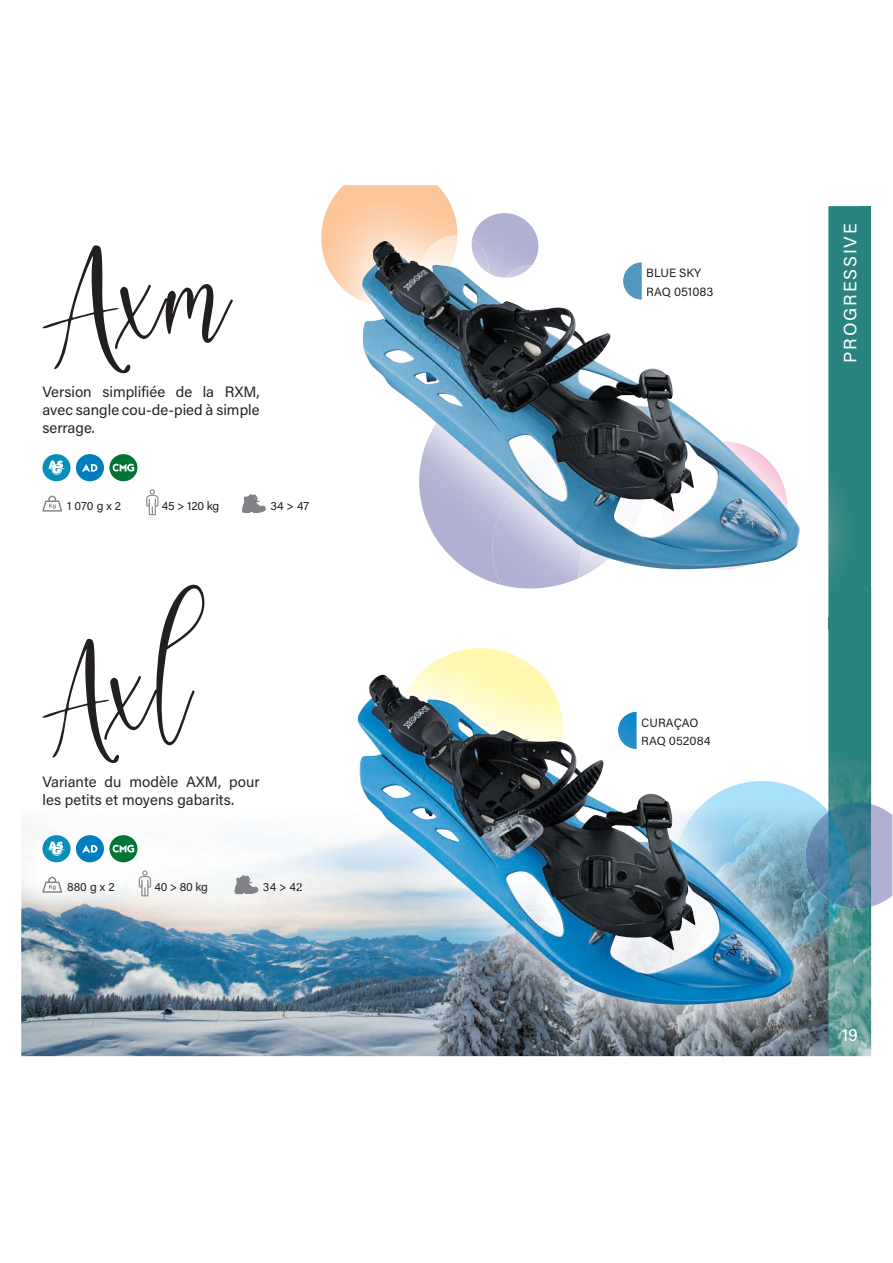
<style>
.page{position:relative;width:893px;height:1263px;background:#fff}
.page>*{position:absolute;margin:0;border:0;box-sizing:border-box;transform-origin:0 0}
.t1{font:18px "Acumin Pro";letter-spacing:.105em;color:#fff}
.t2{font:15px/18px "Acumin Pro";color:#292423;text-align:justify}
.t3{font:12px/18.6px "Acumin Pro";color:#231f20}
.s1{color:#1f1c1d}
.s2{color:#252122}
.s3{color:#282526}
</style>
<div class="page">
<img style="left:21px;top:823px;width:279px;height:233px">
<img style="left:263px;top:883px;width:37px;height:8px">
<div style="left:828px;top:206px;width:43px;height:850px;background:#26837d"></div>
<img style="left:852px;top:759px;width:19px;height:297px">
<svg style="left:871px;top:804px;width:21px;height:102px;background:#b5b6d5"></svg>
<img style="left:852px;top:803px;width:19px;height:105px">
<div style="left:42px;top:454px;width:29px;height:27px;background:#078fb9;border-radius:50%"></div>
<div style="left:109px;top:454px;width:28px;height:27px;background:#007534;border-radius:50%"></div>
<div style="left:76px;top:454px;width:28px;height:27px;background:#007dbe;border-radius:50%"></div>
<svg style="left:49px;top:460px;width:15px;height:15px"></svg>
<svg style="left:82px;top:464px;width:15px;height:8px"></svg>
<svg style="left:113px;top:464px;width:21px;height:8px"></svg>
<div style="left:42px;top:835px;width:29px;height:27px;background:#078fb9;border-radius:50%"></div>
<div style="left:109px;top:835px;width:28px;height:27px;background:#007534;border-radius:50%"></div>
<div style="left:76px;top:835px;width:28px;height:27px;background:#007dbe;border-radius:50%"></div>
<svg style="left:49px;top:842px;width:15px;height:14px"></svg>
<svg style="left:82px;top:845px;width:15px;height:8px"></svg>
<svg style="left:113px;top:845px;width:21px;height:8px"></svg>
<svg style="left:42px;top:496px;width:20px;height:16px"></svg>
<svg style="left:146px;top:489px;width:13px;height:26px"></svg>
<svg style="left:242px;top:494px;width:24px;height:19px"></svg>
<svg style="left:42px;top:877px;width:20px;height:16px"></svg>
<svg style="left:138px;top:870px;width:14px;height:26px"></svg>
<svg style="left:235px;top:875px;width:23px;height:19px"></svg>
<img style="left:300px;top:674px;width:552px;height:383px">
<img style="left:795px;top:697px;width:33px;height:84px">
<img style="left:405px;top:1005px;width:53px;height:51px">
<img style="left:458px;top:1005px;width:265px;height:51px">
<img style="left:723px;top:957px;width:105px;height:99px">
<img style="left:828px;top:630px;width:24px;height:426px">
<svg style="left:842px;top:1029px;width:16px;height:12px"></svg>
<img style="left:795px;top:781px;width:33px;height:176px">
<img style="left:828px;top:905px;width:14px;height:21px">
<img style="left:804px;top:812px;width:24px;height:87px">
<img style="left:828px;top:812px;width:24px;height:93px">
<img style="left:403px;top:648px;width:153px;height:27px">
<img style="left:589px;top:674px;width:219px;height:23px">
<svg style="left:300px;top:883px;width:2px;height:8px"></svg>
<img style="left:357px;top:675px;width:438px;height:330px">
<img style="left:828px;top:206px;width:30px;height:380px">
<img style="left:828px;top:586px;width:1px;height:31px">
<img style="left:844px;top:224px;width:13px;height:137px">
<img style="left:482px;top:569px;width:96px;height:20px">
<img style="left:578px;top:569px;width:17px;height:9px">
<img style="left:321px;top:185px;width:137px;height:116px">
<img style="left:423px;top:236px;width:34px;height:5px">
<img style="left:472px;top:213px;width:66px;height:28px">
<img style="left:472px;top:240px;width:18px;height:1px">
<img style="left:362px;top:241px;width:438px;height:328px">
<svg style="left:42px;top:585px;width:162px;height:178px"></svg>
<svg style="left:42px;top:245px;width:191px;height:129px"></svg>
<p class="t2" style="left:42px;top:384px;width:219px">Version simplifiée de la RXM, avec sangle cou-de-pied à simple serrage.</p>
<p class="t3" style="left:67px;top:497px;width:56px">1 070 g x 2</p>
<p class="t3" style="left:162px;top:497px;width:59px">45 &gt; 120 kg</p>
<p class="t3" style="left:270px;top:497px;width:40px">34 &gt; 47</p>
<p class="t2" style="left:42px;top:774px;width:219px">Variante du modèle AXM, pour les petits et moyens gabarits.</p>
<p class="t3" style="left:67px;top:878px;width:49px">880 g x 2</p>
<p class="t3" style="left:154px;top:878px;width:55px">40 &gt; 80 kg</p>
<p class="t3" style="left:263px;top:878px;width:41px">34 &gt; 4<span class="s1">2</span></p>
<p class="t3" style="left:646px;top:264px;width:69px">BLUE SKY<br><span class="s2">RAQ</span> 051083</p>
<p class="t1" style="left:842px;top:363px;width:141px;rotate:-90deg">PROGRESSIVE</p>
<p class="t3" style="left:641px;top:714px;width:71px"><span class="s2">CU</span>RAÇAO<br><span class="s3">RAQ</span> <span class="s2">05</span>2084</p>
<p class="t1" style="left:842px;top:1027px;width:18px">19</p>
</div>
